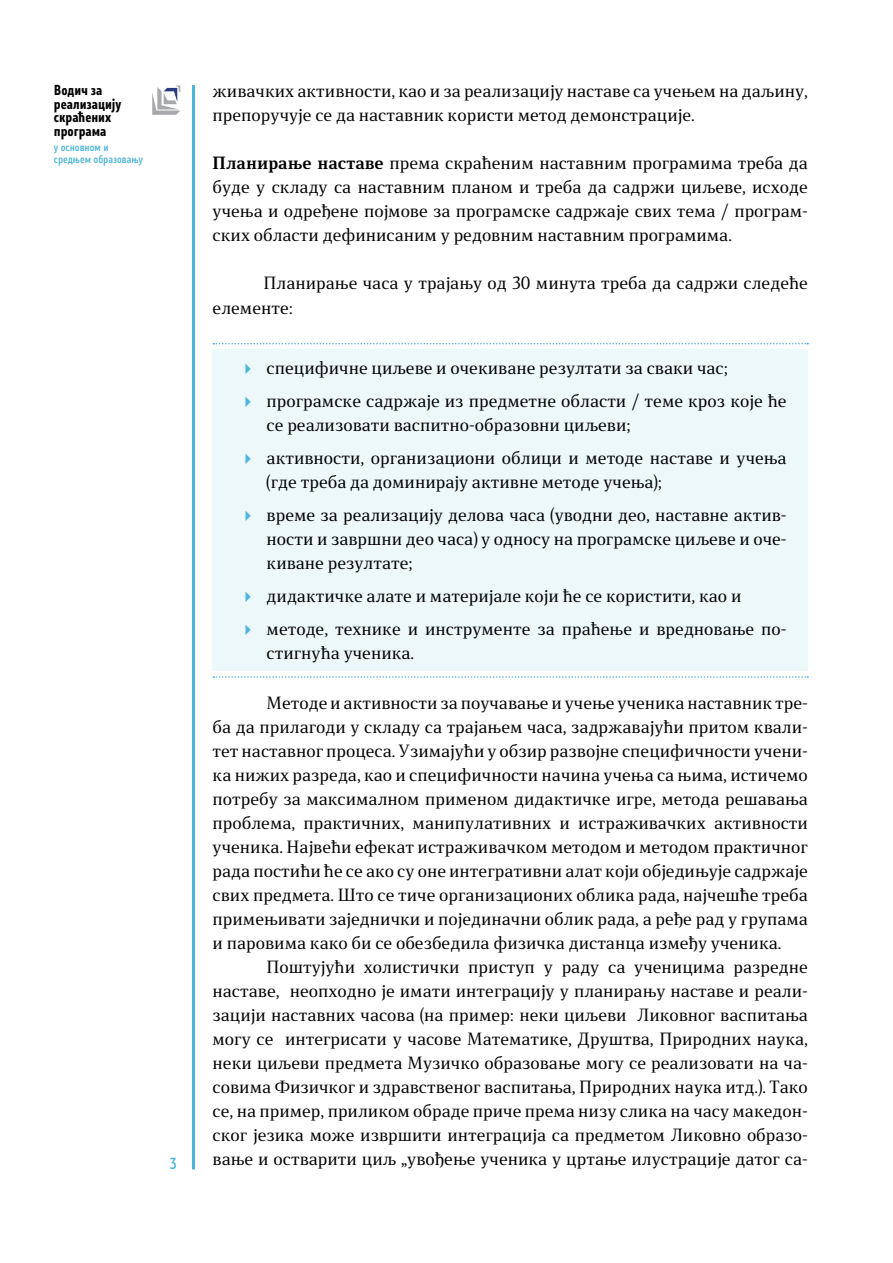
<style>
.page{position:relative;width:893px;height:1263px;background:#fff}
.page>*{position:absolute;margin:0;border:0;box-sizing:border-box;transform-origin:0 0}
.t1{font:16.5px/24px "Stobi Serif";color:#000}
.t2{font:500 15px "Stobi Sans Cn";color:#4db5dc}
.t3{font:700 13.5px/13.5px "Stobi Sans Cn";color:#000}
.t4{font:500 10.5px/11.9px "Stobi Sans Cn";color:#4db5dc}
.s1{font-weight:700}
</style>
<div class="page">
<hr style="left:192px;top:85px;width:3px;height:1084px;background:#4db5dc">
<svg style="left:152px;top:86px;width:28px;height:29px"></svg>
<div style="left:213px;top:349px;width:595px;height:322px;background:#edf8fb"></div>
<svg style="left:213px;top:343px;width:595px;height:1px"></svg>
<svg style="left:213px;top:676px;width:595px;height:2px"></svg>
<p class="t3" style="left:54px;top:83px;width:69px">Водич за реализацију скраħених програма</p>
<p class="t1" style="left:213px;top:79px;width:597px">живачких активности, као и за реализацију наставе са учењем на даљину, препоручује се да наставник користи метод демонстрације.</p>
<p class="t1" style="left:213px;top:151px;width:597px;text-align:justify"><span class="s1">Планирање наставе</span> према скраћеним наставним програмима треба да буде у складу са наставним планом и треба да садржи циљеве, исходе учења и одређене појмове за програмске садржаје свих тема / програм&shy;ских области дефинисаним у редовним наставним програмима.</p>
<p class="t1" style="left:213px;top:271px;width:597px;text-indent:51px">Планирање часа у трајању од 30 минута треба да садржи следеће елементе:</p>
<p class="t4" style="left:54px;top:141px;width:91px">у основном и средњем образовању</p>
<p class="t2" style="left:170px;top:1153px;width:8px">3</p>
<p class="t1" style="left:267px;top:351px;width:521px;line-height:33px">специфичне циљеве и очекиване резултати за сваки час; програмске садржаје из предметне области / теме кроз које ће</p>
<p class="t1" style="left:267px;top:408px;width:522px;line-height:33px">се реализовати васпитно-образовни циљеви;<br>активности, организациони облици и методе наставе и учења</p>
<p class="t1" style="left:267px;top:465px;width:522px;line-height:33px">(где треба да доминирају активне методе учења);<br>време за реализацију делова часа (уводни део, наставне актив-</p>
<p class="t1" style="left:267px;top:527px;width:522px">ности и завршни део часа) у односу на програмске циљеве и оче&shy;киване резултате;</p>
<p class="t1" style="left:267px;top:579px;width:522px;line-height:33px">дидактичке алате и материјале који ће се користити, као и методе, технике и инструменте за праћење и вредновање по-</p>
<p class="t1" style="left:267px;top:641px;width:149px">стигнућа ученика.</p>
<p class="t1" style="left:213px;top:690px;width:597px;text-align:justify;text-indent:54px">Методе и активности за поучавање и учење ученика наставник тре&shy;ба да прилагоди у складу са трајањем часа, задржавајући притом квали&shy;тет наставног процеса. Узимајући у обзир развојне специфичности учени&shy;ка нижих разреда, као и специфичности начина учења са њима, истичемо потребу за максималном применом дидактичке игре, метода решавања проблема, практичних, манипулативних и истраживачких активности ученика. Највећи ефекат истраживачком методом и методом практичног рада постићи ће се ако су оне интегративни алат који обједињује садржаје свих предмета. Што се тиче организационих облика рада, најчешће треба примењивати заједнички и појединачни облик рада, а ређе рад у групама и паровима како би се обезбедила физичка дистанца између ученика.</p>
<p class="t1" style="left:213px;top:954px;width:597px;text-align:justify;text-indent:54px">Поштујући холистички приступ у раду са ученицима разредне наставе, неопходно је имати интеграцију у планирању наставе и реали&shy;зацији наставних часова (на пример: неки циљеви Ликовног васпитања могу се интегрисати у часове Математике, Друштва, Природних наука, неки циљеви предмета Музичко образовање могу се реализовати на ча&shy;совима Физичког и здравственог васпитања, Природних наука итд.). Тако се, на пример, приликом обраде приче према низу слика на часу македон&shy;ског језика може извршити интеграција са предметом Ликовно образо&shy;вање и остварити циљ „увођење ученика у цртање илустрације датог са-</p>
</div>
